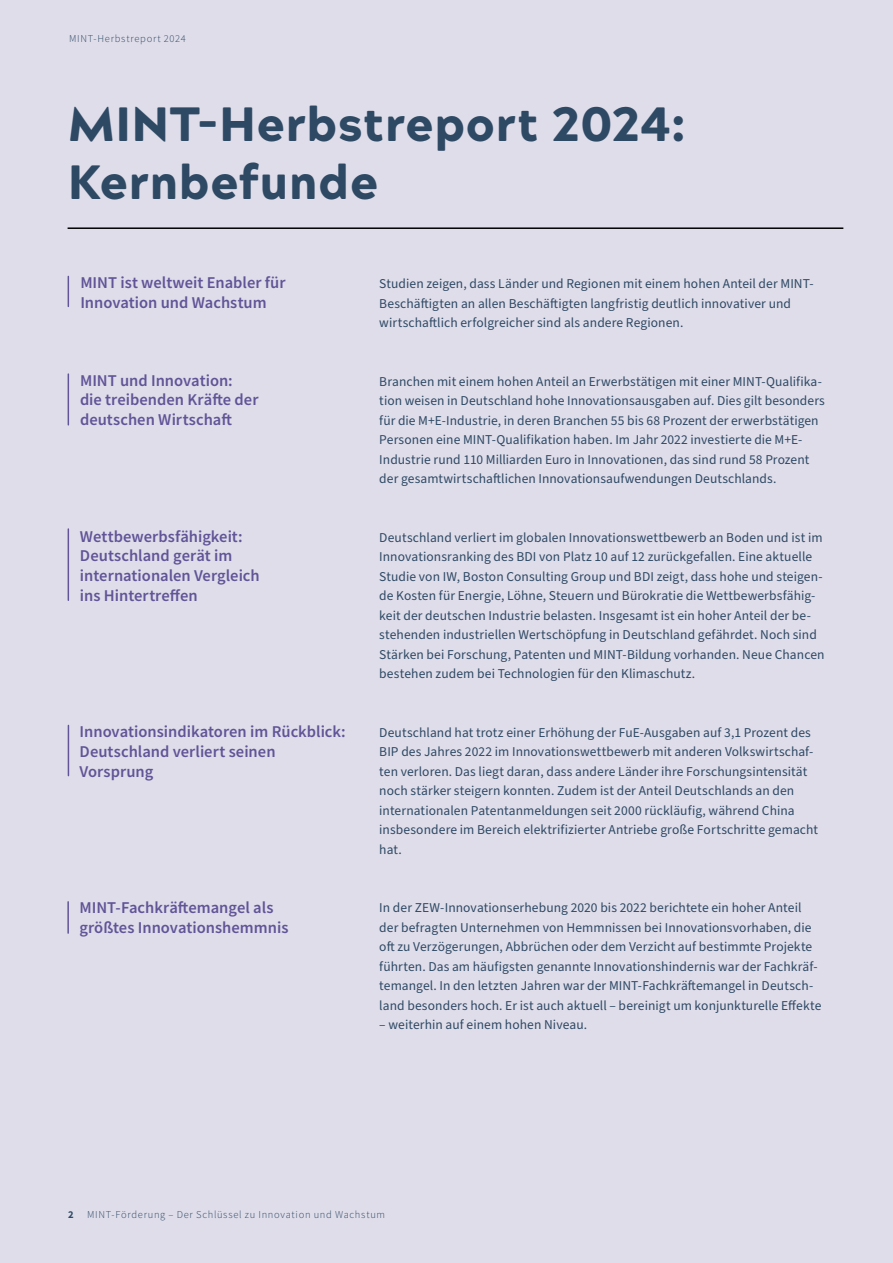
<style>
.page{position:relative;width:893px;height:1263px;background:#dfddea}
.page>*{position:absolute;margin:0;border:0;box-sizing:border-box;transform-origin:0 0}
.H2_Opener{font:900 48px/57.6px "Acherus Grotesque";letter-spacing:.015em;color:#2e4964}
.H3_Subheadline_Einzug{font:600 16.5px/19.8px "Source Sans Pro";color:#615497}
.p_Fliesstext{font:13.5px/19.5px "Source Sans Pro";letter-spacing:.005em;color:#2e4964}
.t1{font:300 10.5px "Source Sans Pro";letter-spacing:.065em;color:#2e4964}
.t2{font:700 10.5px "Source Sans Pro";color:#2e4964}
</style>
<div class="page">
<hr style="left:68px;top:276px;width:1px;height:30px;background:#615497">
<hr style="left:67px;top:902px;width:2px;height:31px;background:#615497">
<hr style="left:68px;top:725px;width:1px;height:51px;background:#615497">
<hr style="left:68px;top:374px;width:1px;height:51px;background:#615497">
<hr style="left:68px;top:529px;width:1px;height:71px;background:#615497">
<hr style="left:68px;top:227px;width:775px;height:2px;background:#000">
<p class="t1" style="left:69px;top:32px;width:118px">MINT-Herbstreport 2024</p>
<h2 class="H2_Opener" style="left:68px;top:93px;width:619px">MINT-Herbstreport 2024:<br>Kernbefunde</h2>
<h3 class="H3_Subheadline_Einzug" style="left:80px;top:272px;width:207px">MINT ist weltweit Enabler für<br>Innovation und Wachstum</h3>
<p class="p_Fliesstext" style="left:379px;top:274px;width:436px">Studien zeigen, dass Länder und Regionen mit einem hohen Anteil der MINT-<br>Beschäftigten an allen Beschäftigten langfristig deutlich innovativer und wirtschaftlich erfolgreicher sind als andere Regionen.</p>
<h3 class="H3_Subheadline_Einzug" style="left:80px;top:370px;width:180px">MINT und Innovation: die treibenden Kräfte der deutschen Wirtschaft</h3>
<p class="p_Fliesstext" style="left:379px;top:372px;width:447px">Branchen mit einem hohen Anteil an Erwerbstätigen mit einer MINT-Qualifika&shy;tion weisen in Deutschland hohe Innovationsausgaben auf. Dies gilt besonders für die M+E-Industrie, in deren Branchen 55 bis 68 Prozent der erwerbstätigen Personen eine MINT-Qualifikation haben. Im Jahr 2022 investierte die M+E-Industrie rund 110 Milliarden Euro in Innovationen, das sind rund 58 Prozent der gesamtwirtschaftlichen Innovationsaufwendungen Deutschlands.</p>
<h3 class="H3_Subheadline_Einzug" style="left:80px;top:526px;width:181px">Wettbewerbsfähigkeit:<br>Deutschland gerät im internationalen Vergleich ins Hintertreffen</h3>
<p class="p_Fliesstext" style="left:379px;top:528px;width:447px">Deutschland verliert im globalen Innovationswettbewerb an Boden und ist im Innovationsranking des BDI von Platz 10 auf 12 zurückgefallen. Eine aktuelle Studie von IW, Boston Consulting Group und BDI zeigt, dass hohe und steigen&shy;de Kosten für Energie, Löhne, Steuern und Bürokratie die Wettbewerbsfähig&shy;keit der deutschen Industrie belasten. Insgesamt ist ein hoher Anteil der be&shy;stehenden industriellen Wertschöpfung in Deutschland gefährdet. Noch sind Stärken bei Forschung, Patenten und MINT-Bildung vorhanden. Neue Chancen bestehen zudem bei Technologien für den Klimaschutz.</p>
<h3 class="H3_Subheadline_Einzug" style="left:80px;top:721px;width:268px">Innovationsindikatoren im Rückblick:<br>Deutschland verliert seinen<br>Vorsprung</h3>
<p class="p_Fliesstext" style="left:379px;top:723px;width:440px">Deutschland hat trotz einer Erhöhung der FuE-Ausgaben auf 3,1 Prozent des BIP des Jahres 2022 im Innovationswettbewerb mit anderen Volkswirtschaf&shy;ten verloren. Das liegt daran, dass andere Länder ihre Forschungsintensität noch stärker steigern konnten. Zudem ist der Anteil Deutschlands an den internationalen Patentanmeldungen seit 2000 rückläufig, während China insbesondere im Bereich elektrifizierter Antriebe große Fortschritte gemacht hat.</p>
<h3 class="H3_Subheadline_Einzug" style="left:80px;top:897px;width:210px">MINT-Fachkräftemangel als größtes Innovationshemmnis</h3>
<p class="p_Fliesstext" style="left:379px;top:898px;width:444px">In der ZEW-Innovationserhebung 2020 bis 2022 berichtete ein hoher Anteil der befragten Unternehmen von Hemmnissen bei Innovationsvorhaben, die oft zu Verzögerungen, Abbrüchen oder dem Verzicht auf bestimmte Projekte führten. Das am häufigsten genannte Innovationshindernis war der Fachkräf&shy;temangel. In den letzten Jahren war der MINT-Fachkräftemangel in Deutsch&shy;land besonders hoch. Er ist auch aktuell – bereinigt um konjunkturelle Effekte</p>
<p class="p_Fliesstext" style="left:379px;top:1015px;width:209px">– weiterhin auf einem hohen Niveau.</p>
<p class="t2" style="left:68px;top:1207px;width:7px">2</p>
<p class="t1" style="left:87px;top:1208px;width:299px">MINT-Förderung – Der Schlüssel zu Innovation und Wachstum</p>
</div>
